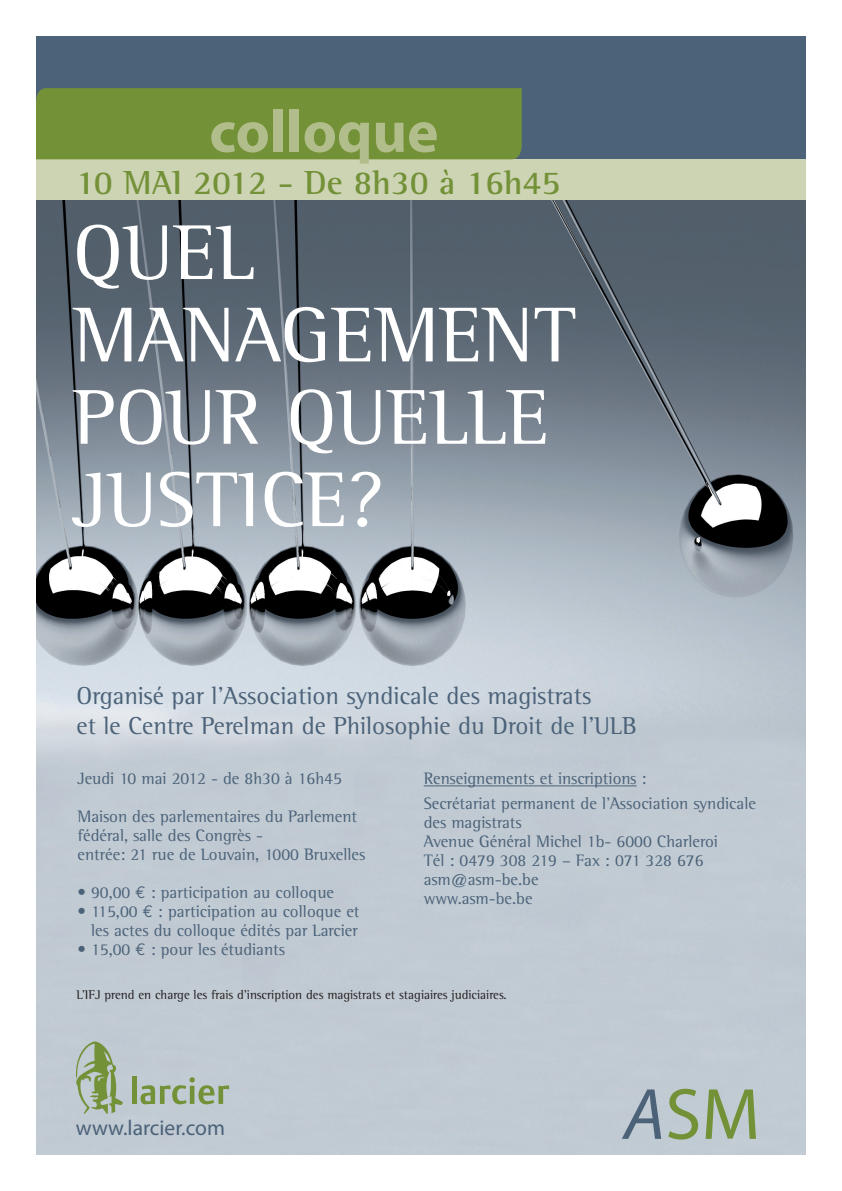
<style>
.page{position:relative;width:842px;height:1191px;background:#fff}
.page>*{position:absolute;margin:0;border:0;box-sizing:border-box;transform-origin:0 0}
.t1{font:79.6px/82.3px "Rotis Semi Serif";color:#fff}
.t2{font:73.2px "Myriad Pro";color:#739137}
.t3{font:700 59.5px "Myriad Pro";color:#b1bd8b}
.t4{font:700 34.2px "Rotis Semi Serif";color:#739137}
.t5{font:25.1px/30.1px "Rotis Semi Serif";color:#4b6279}
.t6{font:21.5px "Myriad Pro";color:#4b6279}
.t7{font:17px/19px "Rotis Semi Serif";color:#4b6279}
.t8{font:13px "Rotis Semi Serif";color:#231f20}
.s1{font-family:"Euro Mono"}
.s2{font-style:italic;color:#4b6279}
</style>
<div class="page">
<img style="left:36px;top:200px;width:770px;height:955px">
<div style="left:36px;top:36px;width:770px;height:127px;background:#4b6279"></div>
<div style="left:36px;top:159px;width:770px;height:41px;background:#cdd4b4"></div>
<div style="left:36px;top:88px;width:486px;height:71px;background:#739137"></div>
<hr style="left:132px;top:1076px;width:4px;height:28px;background:#739137">
<svg style="left:140px;top:1077px;width:89px;height:27px;background:#a7b79e"></svg>
<svg style="left:75px;top:1041px;width:49px;height:72px;background:#a3b498"></svg>
<hr style="left:424px;top:785px;width:213px;height:1px;background:#4b6279">
<h3 class="t3" style="left:209px;top:98px;width:231px">colloque</h3>
<h3 class="t4" style="left:76px;top:162px;width:486px">10 MAI 2012 - DE 8H30 À 16H45</h3>
<h1 class="t1" style="left:73px;top:211px;width:505px">QUEL<br>MANAGEMENT<br>POUR QUELLE<br>JUSTICE?</h1>
<h3 class="t5" style="left:77px;top:680px;width:561px">Organisé par l’Association syndicale des magistrats<br>et le Centre Perelman de Philosophie du Droit de l’ULB</h3>
<p class="t7" style="left:77px;top:769px;width:266px">Jeudi 10 mai 2012 - de 8h30 à 16h45</p>
<p class="t7" style="left:77px;top:807px;width:289px">Maison des parlementaires du Parlement fédéral, salle des Congrès -<br>entrée: 21 rue de Louvain, 1000 Bruxelles</p>
<p class="t7" style="left:77px;top:883px;width:258px">• 90,00 <span class="s1">E</span> : participation au colloque</p>
<p class="t7" style="left:77px;top:902px;width:284px;text-align:right">• 115,00 <span class="s1">E</span> : participation au colloque et les actes du colloque édités par Larcier</p>
<p class="t7" style="left:77px;top:940px;width:209px">• 15,00 <span class="s1">E</span> : pour les étudiants</p>
<p class="t7" style="left:424px;top:766px;width:334px;line-height:24.7px">Renseignements et inscriptions :<br>Secrétariat permanent de l’Association syndicale</p>
<p class="t7" style="left:424px;top:812px;width:296px">des magistrats<br>Avenue Général Michel 1b- 6000 Charleroi<br>Tél : 0479 308 219 – Fax : 071 328 676 asm@asm-be.be<br>www.asm-be.be</p>
<p class="t8" style="left:77px;top:986px;width:432px">L’IFJ prend en charge les frais d’inscription des magistrats et stagiaires judiciaires.</p>
<p class="t6" style="left:76px;top:1116px;width:151px">www.larcier.com</p>
<h2 class="t2" style="left:624px;top:1074px;width:138px"><span class="s2">A</span>SM</h2>
</div>
